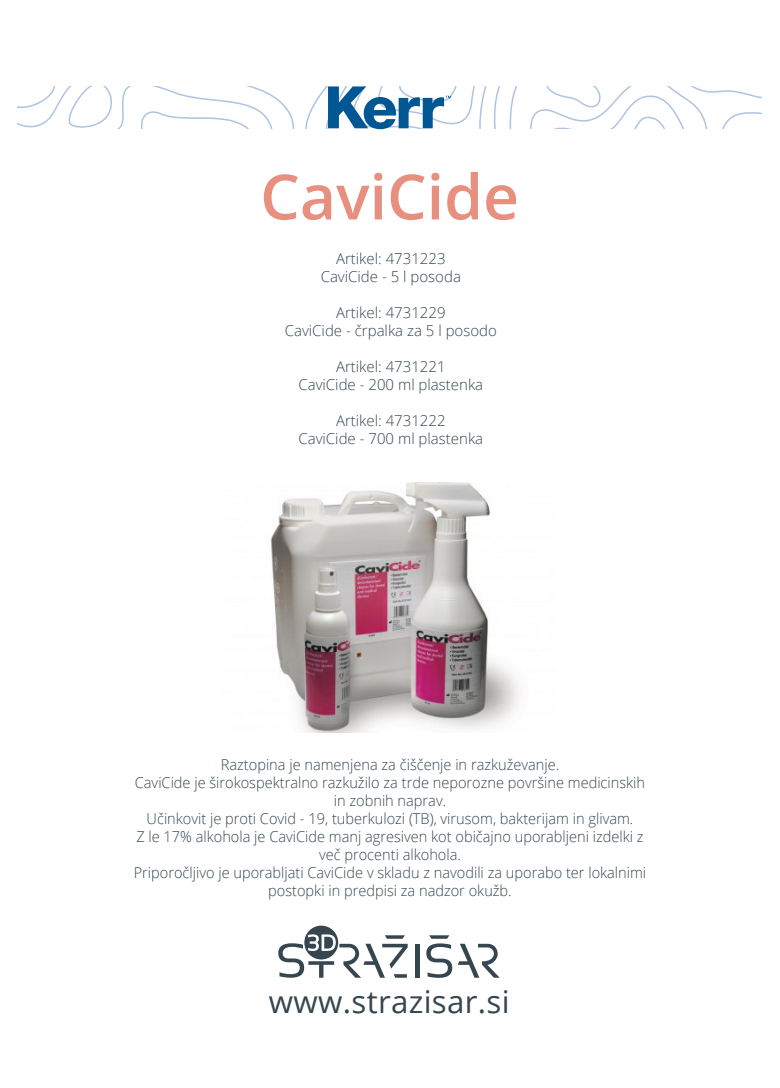
<style>
.page{position:relative;width:780px;height:1088px;background:#fff}
.page>*{position:absolute;margin:0;border:0;box-sizing:border-box;transform-origin:0 0}
.t1{font:600 62.5px "Open Sans";color:#e89080}
.t2{font:31.25px "Open Sans";letter-spacing:.01em;color:#36464f}
.t3{font:300 15px/18px "Open Sans";color:#36464f;text-align:center}
</style>
<div class="page">
<hr style="left:415px;top:944px;width:4px;height:34px;background:#36464f">
<svg style="left:426px;top:935px;width:26px;height:43px"></svg>
<svg style="left:458px;top:944px;width:41px;height:34px"></svg>
<svg style="left:278px;top:925px;width:129px;height:53px"></svg>
<svg style="left:17px;top:86px;width:744px;height:43px"></svg>
<img style="left:270px;top:482px;width:249px;height:250px">
<h1 class="t1" style="left:260px;top:154px;width:260px">CaviCide</h1>
<p class="t3" style="left:321px;top:249px;width:142px">Artikel: 4731223<br>CaviCide - 5 l posoda</p>
<p class="t3" style="left:285px;top:303px;width:214px">Artikel: 4731229<br>CaviCide - črpalka za 5 l posodo</p>
<p class="t3" style="left:298px;top:357px;width:186px">Artikel: 4731221<br>CaviCide - 200 ml plastenka</p>
<p class="t3" style="left:298px;top:411px;width:186px">Artikel: 4731222<br>CaviCide - 700 ml plastenka</p>
<p class="t3" style="left:134px;top:755px;width:514px">Raztopina je namenjena za čiščenje in razkuževanje.<br>CaviCide je širokospektralno razkužilo za trde neporozne površine medicinskih in zobnih naprav.<br>Učinkovit je proti Covid - 19, tuberkulozi (TB), virusom, bakterijam in glivam.<br>Z le 17% alkohola je CaviCide manj agresiven kot običajno uporabljeni izdelki z več procenti alkohola.<br>Priporočljivo je uporabljati CaviCide v skladu z navodili za uporabo ter lokalnimi postopki in predpisi za nadzor okužb.</p>
<h2 class="t2" style="left:269px;top:980px;width:242px">www.strazisar.si</h2>
</div>
